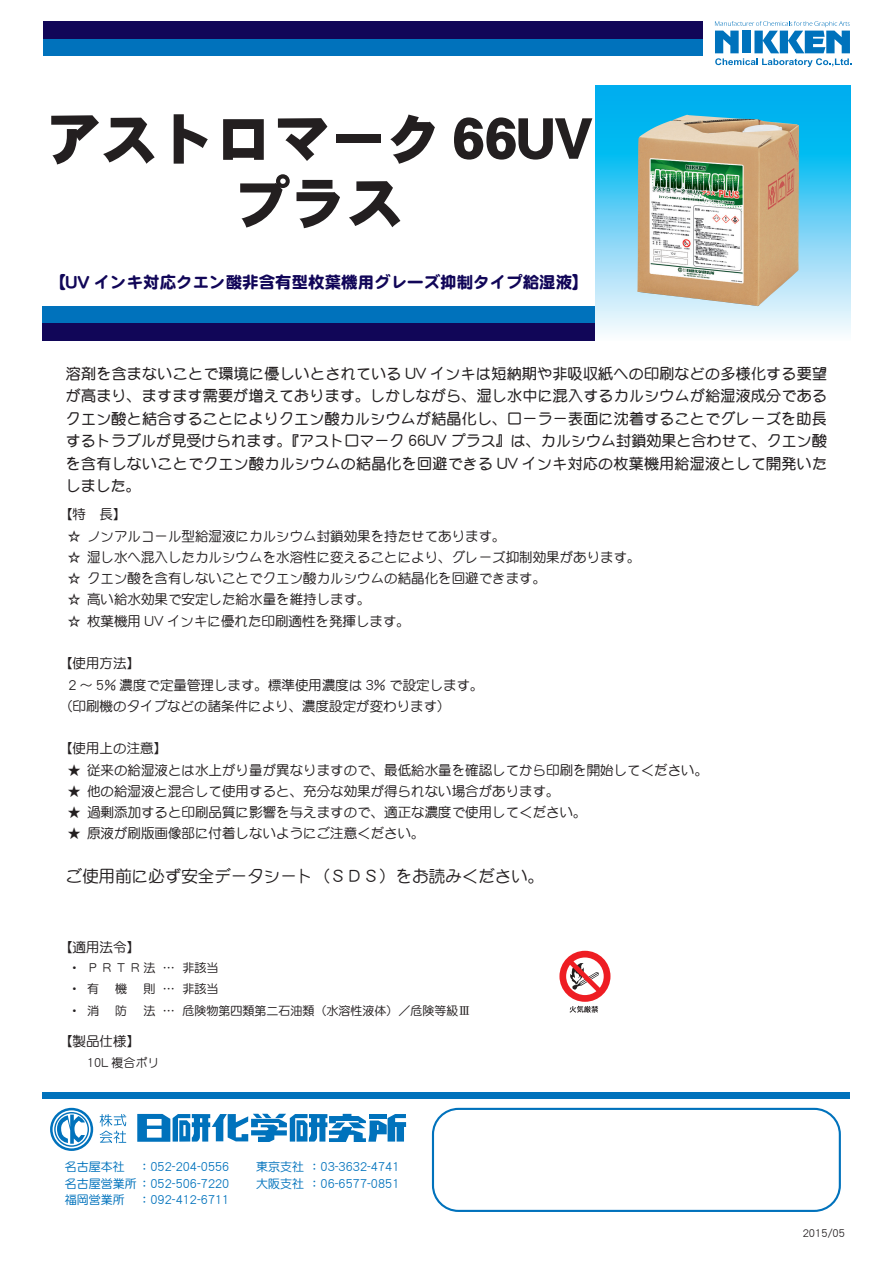
<style>
.page{position:relative;width:893px;height:1263px;background:#fff}
.page>*{position:absolute;margin:0;border:0;box-sizing:border-box;transform-origin:0 0}
.t1{font:57px "DFPHS Gothic CID W9";color:#231f20}
.t2{font:16.5px "DF Maru Gothic SB MP RKSJ H";color:#110658}
.t3{font:16.5px "DF Maru Gothic Md MP RKSJ H";color:#231f20}
.t4{font:15px/22.5px "DF Maru Gothic Bd MP RKSJ H";letter-spacing:.02em;color:#231f20;text-align:justify}
.t5{font:13.5px "DF Maru Gothic Md MP RKSJ H";color:#231f20}
.t6{font:12px "DF Maru Gothic Md MP RKSJ H";color:#0072bc}
.t7{font:12px "DF Maru Gothic Md MP RKSJ H";color:#231f20}
.t8{font:10.5px "DF Maru Gothic Md MP RKSJ H";color:#231f20}
.s1{font-family:"DFPHS Mincho CID W5"}
</style>
<div class="page">
<svg style="left:715px;top:21px;width:136px;height:46px"></svg>
<div style="left:432px;top:1108px;width:409px;height:104px;border:2px solid #0072bc;border-radius:26px"></div>
<div style="left:43px;top:1092px;width:807px;height:7px;background:#0072bc"></div>
<div style="left:44px;top:38px;width:659px;height:17px;background:#0072bc"></div>
<div style="left:43px;top:306px;width:552px;height:17px;background:#0072bc"></div>
<div style="left:44px;top:21px;width:659px;height:17px;background:#110658"></div>
<div style="left:43px;top:323px;width:552px;height:17px;background:#110658"></div>
<svg style="left:595px;top:85px;width:255px;height:249px"></svg>
<svg style="left:559px;top:951px;width:51px;height:62px"></svg>
<svg style="left:50px;top:1108px;width:43px;height:43px"></svg>
<svg style="left:137px;top:1114px;width:269px;height:28px"></svg>
<svg style="left:100px;top:1114px;width:26px;height:29px"></svg>
<img style="left:637px;top:115px;width:162px;height:191px">
<p class="t1" style="left:45px;top:108px;width:550px">アストロマーク66UV</p>
<p class="t1" style="left:233px;top:172px;width:172px">プラス</p>
<p class="t2" style="left:49px;top:273px;width:541px">【UV インキ対応クエン酸非含有型枚葉機用グレーズ抑制タイプ給湿液【</p>
<p class="t4" style="left:66px;top:362px;width:763px">溶剤を含まないことで環境に優しいとされている UV インキは短納期や非吸収紙への印刷などの多様化する要望が高まり、ますます需要が増えております。しかしながら、湿し水中に混入するカルシウムが給湿液成分であるクエン酸と結合することによりクエン酸カルシウムが結晶化し、ローラー表面に沈着することでグレーズを助長するトラブルが見受けられます。『アストロマーク 66UV プラス』は、カルシウム封鎖効果と合わせて、クエン酸を含有しないことでクエン酸カルシウムの結晶化を回避できる UV インキ対応の枚葉機用給湿液として開発いたしました。</p>
<p class="t5" style="left:59px;top:508px;width:69px">【特　長【</p>
<p class="t5" style="left:68px;top:529px;width:439px">☆ ノンアルコール型給湿液にカルシウム封鎖効果を持たせてあります。</p>
<p class="t5" style="left:68px;top:550px;width:574px">☆ 湿し水へ混入したカルシウムを水溶性に変えることにより、グレーズ抑制効果があります。</p>
<p class="t5" style="left:68px;top:572px;width:480px">☆ クエン酸を含有しないことでクエン酸カルシウムの結晶化を回避できます。</p>
<p class="t5" style="left:68px;top:593px;width:304px">☆ 高い給水効果で安定した給水量を維持します。</p>
<p class="t5" style="left:68px;top:614px;width:344px">☆ 枚葉機用 UV インキに優れた印刷適性を発揮します。</p>
<p class="t5" style="left:59px;top:657px;width:82px">【使用方法【</p>
<p class="t5" style="left:66px;top:678px;width:419px">２〜 5% 濃度で定量管理します。標準使用濃度は 3% で設定します。</p>
<p class="t5" style="left:59px;top:699px;width:393px">（印刷機のタイプなどの諸条件により、濃度設定が変わります(</p>
<p class="t5" style="left:59px;top:742px;width:109px">【使用上の注意【</p>
<p class="t5" style="left:68px;top:763px;width:642px">★ 従来の給湿液とは水上がり量が異なりますので、最低給水量を確認してから印刷を開始してください。</p>
<p class="t5" style="left:68px;top:784px;width:493px">★ 他の給湿液と混合して使用すると、充分な効果が得られない場合があります。</p>
<p class="t5" style="left:68px;top:805px;width:520px">★ 過剰添加すると印刷品質に影響を与えますので、適正な濃度で使用してください。</p>
<p class="t5" style="left:68px;top:827px;width:358px">★ 原液が刷版画像部に付着しないようにご注意ください。</p>
<p class="t3" style="left:66px;top:868px;width:480px">ご使用前に必ず安全データシート（ＳＤＳ）をお読みください。</p>
<p class="t5" style="left:59px;top:940px;width:82px">【適用法令【</p>
<p class="t7" style="left:68px;top:962px;width:13px">・</p>
<p class="t7" style="left:87px;top:962px;width:70px">ＰＲＴＲ法</p>
<p class="t7" style="left:163px;top:962px;width:13px">…</p>
<p class="t7" style="left:182px;top:962px;width:37px">非該当</p>
<p class="t7" style="left:68px;top:983px;width:13px">・</p>
<p class="t7" style="left:87px;top:983px;width:13px">有</p>
<p class="t7" style="left:115px;top:983px;width:13px">機</p>
<p class="t7" style="left:143px;top:983px;width:13px">則</p>
<p class="t7" style="left:163px;top:983px;width:13px">…</p>
<p class="t7" style="left:182px;top:983px;width:37px">非該当</p>
<p class="t7" style="left:87px;top:1004px;width:13px">消</p>
<p class="t7" style="left:115px;top:1004px;width:13px">防</p>
<p class="t7" style="left:143px;top:1004px;width:13px">法</p>
<p class="t7" style="left:68px;top:1004px;width:13px">・</p>
<p class="t5" style="left:59px;top:1034px;width:82px">【製品仕様【</p>
<p class="t7" style="left:87px;top:1056px;width:74px">10L 複合ポリ</p>
<p class="t7" style="left:163px;top:1004px;width:13px">…</p>
<p class="t7" style="left:182px;top:1004px;width:289px">危険物第四類第二石油類（水溶性液体）／危険等級<span class="s1">Ⅲ</span></p>
<p class="t6" style="left:65px;top:1161px;width:61px">名古屋本社</p>
<p class="t6" style="left:138px;top:1161px;width:92px">：052-204-0556</p>
<p class="t6" style="left:256px;top:1161px;width:145px">東京支社：03-3632-4741</p>
<p class="t6" style="left:65px;top:1177px;width:166px">名古屋営業所：052-506-7220</p>
<p class="t6" style="left:138px;top:1193px;width:92px">：092-412-6711</p>
<p class="t6" style="left:65px;top:1193px;width:61px">福岡営業所</p>
<p class="t6" style="left:256px;top:1177px;width:145px">大阪支社：06-6577-0851</p>
<p class="t8" style="left:803px;top:1228px;width:44px">2015/05</p>
</div>
